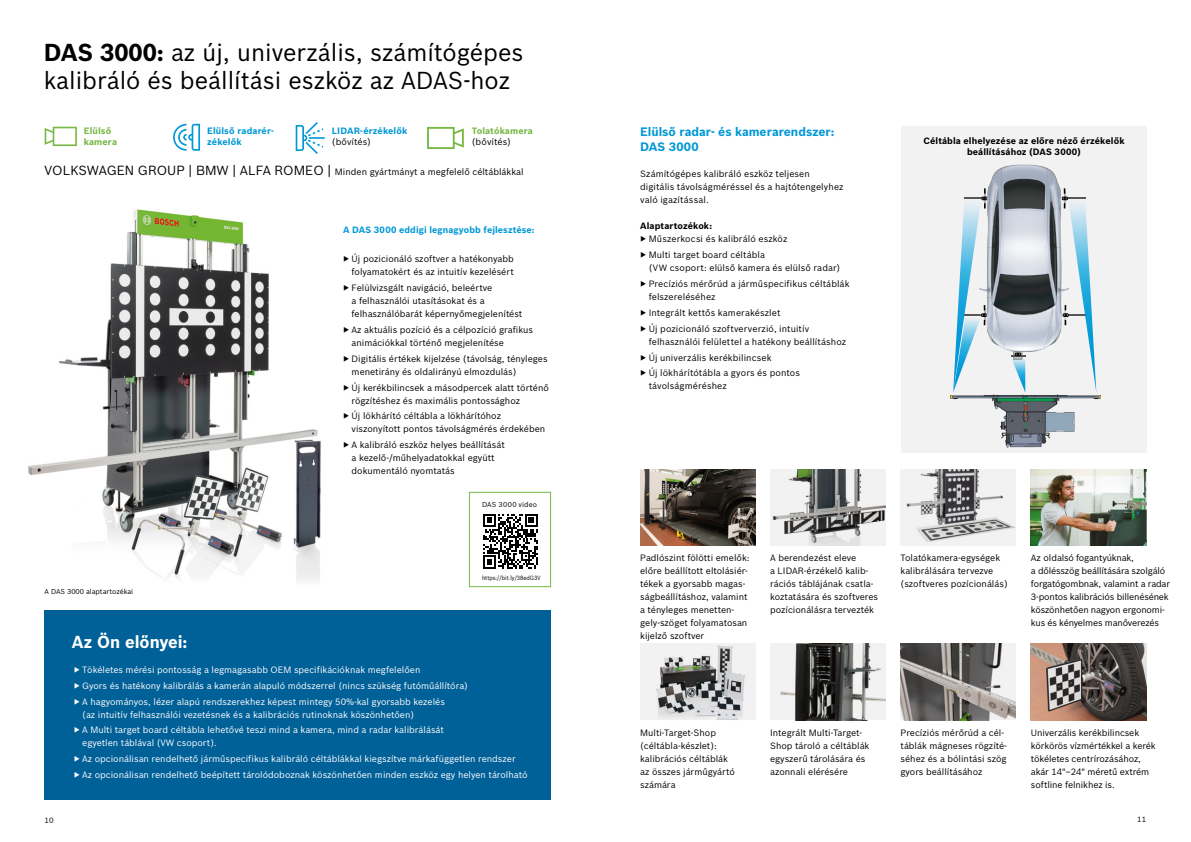
<style>
.page{position:relative;width:1191px;height:842px;background:#fff}
.page>*{position:absolute;margin:0;border:0;box-sizing:border-box;transform-origin:0 0}
.t1{font:24px "Bosch Sans";color:#000}
.Headlines_Light_19_23_weiss{font:700 17px "Bosch Sans";color:#fff;scale:.96 1}
.Copy_2_4___4_8_M_reg{font:700 12px/15px "Bosch Sans";color:#0098d7}
.Copy_2_4___4_8_M_reg-2{font:9px/13px "Bosch Sans";color:#000}
.t2{font:9px/13px "Bosch Sans";color:#fff}
.Copy_2_4___4_8_M_reg-3{font:9px/13px "Bosch Sans";letter-spacing:-.02em;color:#000}
.Copy_2_4___4_8_M_reg-4{font:700 9px "Bosch Sans";letter-spacing:.01em;color:#000}
.Headlines_Light_19_23_weiss-2{font:700 9px/10.8px "Bosch Sans";letter-spacing:.015em;color:#0098d7}
.Headlines_Light_19_23_weiss-3{font:700 9px "Bosch Sans";letter-spacing:.01em;color:#76b843}
.Headlines_Light_19_23_weiss-4{font:9px "Bosch Sans";letter-spacing:.01em;color:#000}
.t3{font:7.5px "Bosch Sans";color:#000}
.Copy_2_4___4_8_M_reg-5{font:7px "Bosch Sans";color:#000}
.Copy_2_4___4_8_M_reg-6{font:7px "Bosch Sans";letter-spacing:.03em;color:#000}
.Copy_2_4___4_8_M_reg-7{font:6px "Bosch Sans";color:#000;scale:.9 1}
.s1{font-weight:700}
.s2{font-size:13px}
.s3{font-style:italic}
</style>
<div class="page">
<img style="left:640px;top:644px;width:115px;height:76px">
<img style="left:640px;top:469px;width:115px;height:77px">
<img style="left:770px;top:644px;width:115px;height:76px">
<img style="left:771px;top:469px;width:114px;height:77px">
<img style="left:900px;top:644px;width:116px;height:76px">
<div style="left:900px;top:469px;width:116px;height:77px;background:#f2f2f3"></div>
<img style="left:906px;top:469px;width:110px;height:73px">
<img style="left:1031px;top:644px;width:115px;height:76px">
<img style="left:1031px;top:469px;width:115px;height:77px">
<img style="left:28px;top:209px;width:323px;height:408px">
<div style="left:45px;top:611px;width:506px;height:189px;background:#006098"></div>
<div style="left:900px;top:127px;width:246px;height:326px;background:#f2f2f3"></div>
<img style="left:950px;top:395px;width:150px;height:52px">
<svg style="left:1072px;top:197px;width:24px;height:193px"></svg>
<img style="left:987px;top:164px;width:85px;height:193px">
<svg style="left:953px;top:188px;width:34px;height:205px"></svg>
<svg style="left:1011px;top:353px;width:14px;height:39px"></svg>
<svg style="left:45px;top:127px;width:32px;height:19px"></svg>
<svg style="left:296px;top:122px;width:29px;height:32px"></svg>
<svg style="left:427px;top:127px;width:37px;height:22px"></svg>
<svg style="left:173px;top:124px;width:27px;height:27px"></svg>
<svg style="left:483px;top:514px;width:55px;height:55px"></svg>
<div style="left:469px;top:492px;width:82px;height:95px;border:1px solid #76b843"></div>
<p class="t1" style="left:44px;top:38px;width:481px"><span class="s1">DAS 3000:</span> az új, univerzális, számítógépes</p>
<p class="t1" style="left:44px;top:66px;width:468px">kalibráló és beállítási eszköz az ADAS-hoz</p>
<p class="Headlines_Light_19_23_weiss-3" style="left:84px;top:125px;width:29px">Elülső</p>
<p class="Headlines_Light_19_23_weiss-3" style="left:84px;top:136px;width:35px">kamera</p>
<p class="Headlines_Light_19_23_weiss-2" style="left:207px;top:126px;width:68px">Elülső radarér&shy;zékelők</p>
<p class="Headlines_Light_19_23_weiss-2" style="left:332px;top:126px;width:77px">LIDAR-érzékelők</p>
<p class="Headlines_Light_19_23_weiss-4" style="left:332px;top:136px;width:40px">(bővítés)</p>
<p class="Headlines_Light_19_23_weiss-3" style="left:472px;top:125px;width:63px">Tolatókamera</p>
<p class="Headlines_Light_19_23_weiss-4" style="left:472px;top:136px;width:40px">(bővítés)</p>
<p class="Copy_2_4___4_8_M_reg-2" style="left:45px;top:165px;width:480px"><span class="s2">VOLKSWAGEN GROUP | BMW | ALFA ROMEO |</span> Minden gyártmányt a megfelelő céltáblákkal</p>
<p class="Headlines_Light_19_23_weiss-2" style="left:343px;top:225px;width:193px">A DAS 3000 eddigi legnagyobb fejlesztése:</p>
<p class="Copy_2_4___4_8_M_reg-2" style="left:343px;top:252px;width:172px;text-align:right"><span class="s3">▶</span> Új pozicionáló szoftver a hatékonyabb folyamatokért és az intuitív kezelésért</p>
<p class="Copy_2_4___4_8_M_reg-2" style="left:351px;top:281px;width:172px;text-indent:-9px"><span class="s3">▶</span> Felülvizsgált navigáció, beleértve<br>a felhasználói utasításokat és a felhasználóbarát képernyőmegjelenítést</p>
<p class="Copy_2_4___4_8_M_reg-2" style="left:351px;top:323px;width:183px;text-indent:-9px"><span class="s3">▶</span> Az aktuális pozíció és a célpozíció grafikus animációkkal történő megjelenítése</p>
<p class="Copy_2_4___4_8_M_reg-2" style="left:351px;top:352px;width:197px;text-indent:-9px"><span class="s3">▶</span> Digitális értékek kijelzése (távolság, tényleges menetirány és oldalirányú elmozdulás)</p>
<p class="Copy_2_4___4_8_M_reg-2" style="left:351px;top:381px;width:199px;text-indent:-9px"><span class="s3">▶</span> Új kerékbilincsek a másodpercek alatt történő rögzítéshez és maximális pontossághoz</p>
<p class="Copy_2_4___4_8_M_reg-2" style="left:351px;top:410px;width:195px;text-indent:-9px"><span class="s3">▶</span> Új lökhárító céltábla a lökhárítóhoz viszonyított pontos távolságmérés érdekében</p>
<p class="Copy_2_4___4_8_M_reg-2" style="left:351px;top:438px;width:155px;text-indent:-9px"><span class="s3">▶</span> A kalibráló eszköz helyes beállítását a kezelő-/műhelyadatokkal együtt dokumentáló nyomtatás</p>
<p class="Copy_2_4___4_8_M_reg-6" style="left:482px;top:501px;width:57px">DAS 3000 video</p>
<p class="Copy_2_4___4_8_M_reg-7" style="left:482px;top:574px;width:67px">https://bit.ly/38edG3V</p>
<p class="Copy_2_4___4_8_M_reg-5" style="left:45px;top:587px;width:90px">A DAS 3000 alaptartozékai</p>
<p class="Headlines_Light_19_23_weiss" style="left:72px;top:632px;width:122px">Az Ön előnyei:</p>
<p class="t2" style="left:74px;top:663px;width:348px"><span class="s3">▶</span> Tökéletes mérési pontosság a legmagasabb OEM specifikációknak megfelelően</p>
<p class="t2" style="left:74px;top:679px;width:396px"><span class="s3">▶</span> Gyors és hatékony kalibrálás a kamerán alapuló módszerrel (nincs szükség futóműállítóra)</p>
<p class="t2" style="left:82px;top:695px;width:364px;text-indent:-9px"><span class="s3">▶</span> A hagyományos, lézer alapú rendszerekhez képest mintegy 50%-kal gyorsabb kezelés (az intuitív felhasználói vezetésnek és a kalibrációs rutinoknak köszönhetően)</p>
<p class="t2" style="left:82px;top:723px;width:363px;text-indent:-9px"><span class="s3">▶</span> A Multi target board céltábla lehetővé teszi mind a kamera, mind a radar kalibrálását egyetlen táblával (VW csoport).</p>
<p class="t2" style="left:74px;top:752px;width:443px"><span class="s3">▶</span> Az opcionálisan rendelhető járműspecifikus kalibráló céltáblákkal kiegszítve márkafüggetlen rendszer</p>
<p class="t2" style="left:74px;top:768px;width:455px"><span class="s3">▶</span> Az opcionálisan rendelhető beépített tárolódoboznak köszönhetően minden eszköz egy helyen tárolható</p>
<p class="Copy_2_4___4_8_M_reg" style="left:640px;top:125px;width:196px">Elülső radar- és kamerarendszer:<br>DAS 3000</p>
<p class="Copy_2_4___4_8_M_reg-2" style="left:640px;top:167px;width:205px">Számítógépes kalibráló eszköz teljesen digitális távolságméréssel és a hajtótengelyhez való igazítással.</p>
<p class="Copy_2_4___4_8_M_reg-4" style="left:640px;top:220px;width:73px">Alaptartozékok:</p>
<p class="Copy_2_4___4_8_M_reg-2" style="left:640px;top:232px;width:149px"><span class="s3">▶</span> Műszerkocsi és kalibráló eszköz</p>
<p class="Copy_2_4___4_8_M_reg-2" style="left:648px;top:248px;width:193px;text-indent:-9px"><span class="s3">▶</span> Multi target board céltábla<br>(VW csoport: elülső kamera és elülső radar)</p>
<p class="Copy_2_4___4_8_M_reg-2" style="left:648px;top:277px;width:202px;text-indent:-9px"><span class="s3">▶</span> Precíziós mérőrúd a járműspecifikus céltáblák felszereléséhez</p>
<p class="Copy_2_4___4_8_M_reg-2" style="left:640px;top:306px;width:142px"><span class="s3">▶</span> Integrált kettős kamerakészlet</p>
<p class="Copy_2_4___4_8_M_reg-2" style="left:648px;top:322px;width:199px;text-indent:-9px"><span class="s3">▶</span> Új pozicionáló szoftververzió, intuitív felhasználói felülettel a hatékony beállításhoz</p>
<p class="Copy_2_4___4_8_M_reg-2" style="left:640px;top:351px;width:133px"><span class="s3">▶</span> Új univerzális kerékbilincsek</p>
<p class="Copy_2_4___4_8_M_reg-2" style="left:648px;top:366px;width:153px;text-indent:-9px"><span class="s3">▶</span> Új lökhárítótábla a gyors és pontos távolságméréshez</p>
<p class="Copy_2_4___4_8_M_reg-4" style="left:923px;top:136px;width:203px">Céltábla elhelyezése az előre néző érzékelők</p>
<p class="Copy_2_4___4_8_M_reg-4" style="left:967px;top:147px;width:115px">beállításához (DAS 3000)</p>
<p class="Copy_2_4___4_8_M_reg-2" style="left:640px;top:551px;width:111px">Padlószint fölötti emelők: előre beállított eltolásiér&shy;tékek a gyorsabb magas&shy;ságbeállításhoz, valamint a tényleges menetten&shy;gely-szöget folyamatosan kijelző szoftver</p>
<p class="Copy_2_4___4_8_M_reg-2" style="left:770px;top:551px;width:110px">A berendezést eleve<br>a LIDAR-érzékelő kalib&shy;rációs táblájának csatla&shy;koztatására és szoftveres pozícionálásra tervezték</p>
<p class="Copy_2_4___4_8_M_reg-2" style="left:900px;top:551px;width:109px">Tolatókamera-egységek kalibrálására tervezve (szoftveres pozícionálás)</p>
<p class="Copy_2_4___4_8_M_reg-3" style="left:1031px;top:551px;width:141px">Az oldalsó fogantyúknak,<br>a dőlésszög beállítására szolgáló forgatógombnak, valamint a radar<br>3-pontos kalibrációs billenésének köszönhetően nagyon ergonomi&shy;kus és kényelmes manőverezés</p>
<p class="Copy_2_4___4_8_M_reg-2" style="left:640px;top:726px;width:96px">Multi-Target-Shop (céltábla-készlet): kalibrációs céltáblák az összes járműgyártó számára</p>
<p class="Copy_2_4___4_8_M_reg-2" style="left:770px;top:726px;width:101px">Integrált Multi-Target-<br>Shop tároló a céltáblák egyszerű tárolására és azonnali elérésére</p>
<p class="Copy_2_4___4_8_M_reg-2" style="left:900px;top:726px;width:108px">Precíziós mérőrúd a cél&shy;táblák mágneses rögzíté&shy;séhez és a bólintási szög gyors beállításához</p>
<p class="Copy_2_4___4_8_M_reg-2" style="left:1031px;top:726px;width:126px">Univerzális kerékbilincsek körkörös vízmértékkel a kerék tökéletes centrírozásához, akár 14"–24" méretű extrém softline felnikhez is.</p>
<p class="t3" style="left:45px;top:815px;width:11px">10</p>
<p class="t3" style="left:1137px;top:815px;width:11px">11</p>
</div>
